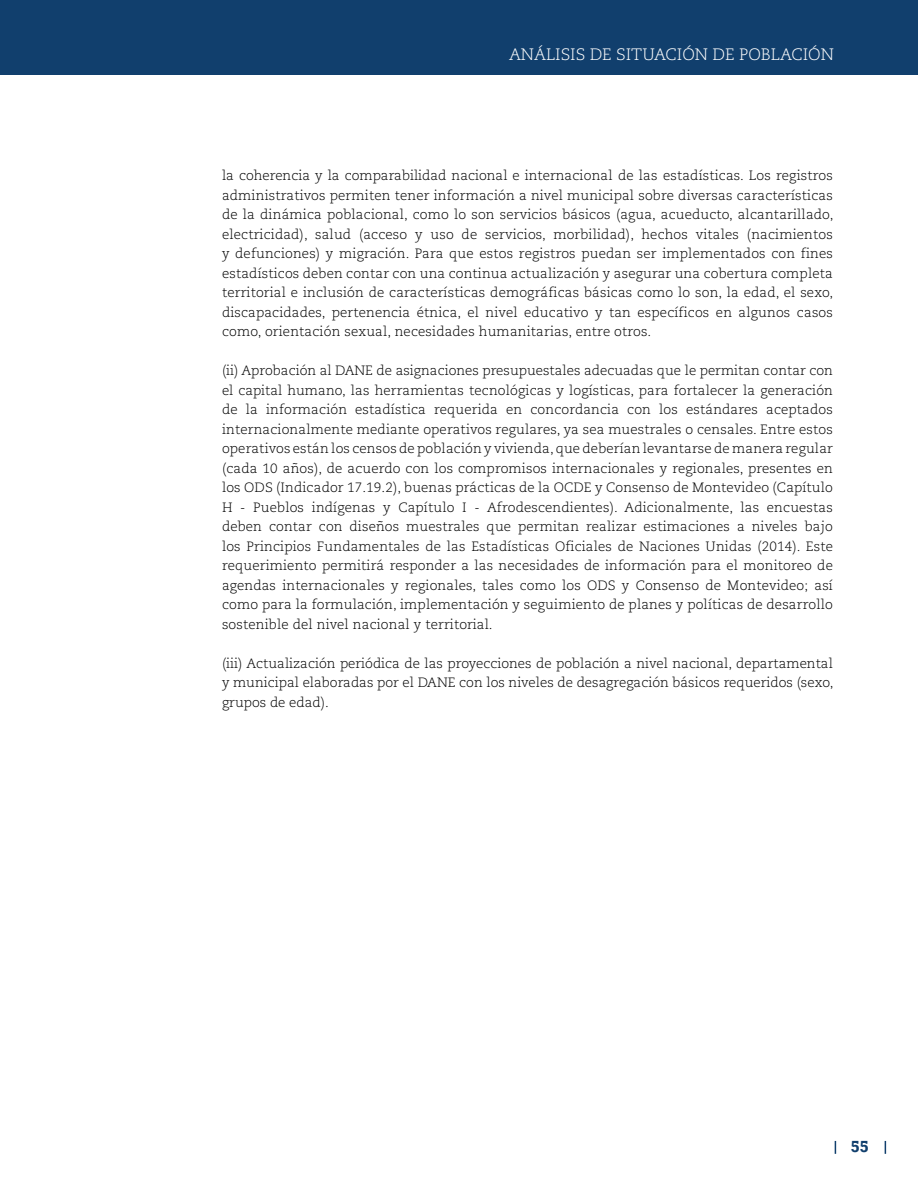
<style>
.page{position:relative;width:918px;height:1188px;background:#fff}
.page>*{position:absolute;margin:0;border:0;box-sizing:border-box;transform-origin:0 0}
.t1{font:16.5px "Caecilia Light Os F";color:#fff}
.t2{font:700 16.5px "Rockwell";color:#113f6d}
.t3{font:300 13.5px/19.5px "Caecilia LT";letter-spacing:.01em;color:#000;text-align:justify}
</style>
<div class="page">
<div style="left:0;top:0;width:918px;height:75px;background:#113f6d"></div>
<svg style="left:835px;top:1141px;width:1px;height:13px"></svg>
<svg style="left:885px;top:1141px;width:1px;height:13px"></svg>
<p class="t1" style="left:509px;top:45px;width:326px">ANÁLISIS DE SITUACIÓN DE POBLACIÓN</p>
<p class="t3" style="left:222px;top:166px;width:613px">la coherencia y la comparabilidad nacional e internacional de las estadísticas. Los registros administrativos permiten tener información a nivel municipal sobre diversas características de la dinámica poblacional, como lo son servicios básicos (agua, acueducto, alcantarillado, electricidad), salud (acceso y uso de servicios, morbilidad), hechos vitales (nacimientos y defunciones) y migración. Para que estos registros puedan ser implementados con fines estadísticos deben contar con una continua actualización y asegurar una cobertura completa territorial e inclusión de características demográficas básicas como lo son, la edad, el sexo, discapacidades, pertenencia étnica, el nivel educativo y tan específicos en algunos casos como, orientación sexual, necesidades humanitarias, entre otros.</p>
<p class="t3" style="left:222px;top:361px;width:612px">(ii) Aprobación al DANE de asignaciones presupuestales adecuadas que le permitan contar con el capital humano, las herramientas tecnológicas y logísticas, para fortalecer la generación de la información estadística requerida en concordancia con los estándares aceptados internacionalmente mediante operativos regulares, ya sea muestrales o censales. Entre estos operativos están los censos de población y vivienda, que deberían levantarse de manera regular (cada 10 años), de acuerdo con los compromisos internacionales y regionales, presentes en los ODS (Indicador 17.19.2), buenas prácticas de la Ocde</p>
<p class="t3" style="left:222px;top:478px;width:612px;text-indent:373px">y Consenso de Montevideo (Capítulo H - Pueblos indígenas y Capítulo I - Afrodescendientes). Adicionalmente, las encuestas deben contar con diseños muestrales que permitan realizar estimaciones a niveles bajo los Principios Fundamentales de las Estadísticas Oficiales de Naciones Unidas (2014). Este requerimiento permitirá responder a las necesidades de información para el monitoreo de agendas internacionales y regionales, tales como los ODS y Consenso de Montevideo; así como para la formulación, implementación y seguimiento de planes y políticas de desarrollo sostenible del nivel nacional y territorial.</p>
<p class="t3" style="left:222px;top:654px;width:613px">(iii) Actualización periódica de las proyecciones de población a nivel nacional, departamental y municipal elaboradas por el DANE con los niveles de desagregación básicos requeridos (sexo, grupos de edad).</p>
<p class="t2" style="left:851px;top:1137px;width:20px">55</p>
</div>
